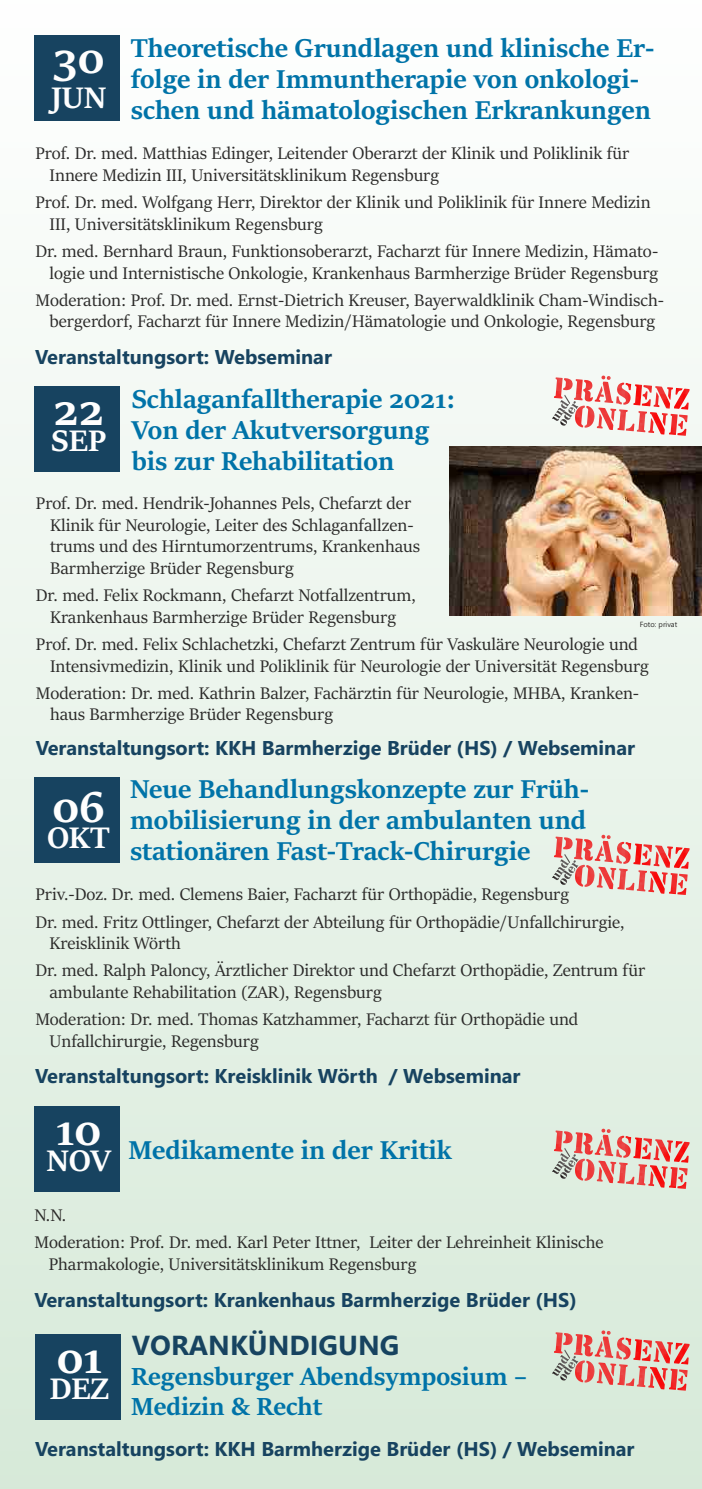
<style>
.page{position:relative;width:702px;height:1489px;background:#fff}
.page>*{position:absolute;margin:0;border:0;box-sizing:border-box;transform-origin:0 0}
.t1{font:700 48.25px "Sitka Display";color:#fefefe}
.t2{font:700 33px "Sitka Display";color:#fefefe}
.t3{font:700 28.75px/31.2px "Sitka Display";color:#0073a8}
.t4{font:700 27.5px/29.8px "Sitka Display";color:#0073a8}
.t5{font:700 27.5px "Leelawadee UI";color:#174360}
.t6{font:700 20px "Leelawadee UI";color:#174360}
.t7{font:18.75px/21.8px "Sitka Display";color:#2b2a29}
.t8{font:7.5px "Leelawadee UI";color:#2b2a29}
.s1{font-size:33px;color:#fefefe}
</style>
<div class="page">
<div style="left:0;top:0;width:702px;height:1488px;background:linear-gradient(to bottom,#fefefe,#d6e8d7)"></div>
<div style="left:35px;top:35px;width:85px;height:86px;background:#174360"></div>
<div style="left:35px;top:1106px;width:85px;height:85px;background:#174360"></div>
<div style="left:35px;top:387px;width:85px;height:85px;background:#174360"></div>
<img style="left:450px;top:446px;width:251px;height:169px">
<div style="left:35px;top:777px;width:85px;height:85px;background:#174360"></div>
<div style="left:35px;top:1334px;width:85px;height:85px;background:#174360"></div>
<img style="left:554px;top:375px;width:76px;height:30px">
<img style="left:552px;top:395px;width:18px;height:26px">
<img style="left:560px;top:401px;width:18px;height:25px">
<img style="left:574px;top:405px;width:90px;height:29px">
<img style="left:554px;top:834px;width:76px;height:30px">
<img style="left:552px;top:853px;width:18px;height:27px">
<img style="left:560px;top:860px;width:18px;height:24px">
<img style="left:574px;top:864px;width:90px;height:29px">
<img style="left:554px;top:1128px;width:76px;height:29px">
<img style="left:552px;top:1147px;width:18px;height:26px">
<img style="left:560px;top:1154px;width:18px;height:24px">
<img style="left:574px;top:1158px;width:90px;height:29px">
<img style="left:554px;top:1330px;width:76px;height:29px">
<img style="left:552px;top:1349px;width:18px;height:26px">
<img style="left:560px;top:1355px;width:18px;height:25px">
<img style="left:574px;top:1360px;width:90px;height:29px">
<h1 class="t1" style="left:53px;top:37px;width:53px">30</h1>
<h2 class="t2" style="left:51px;top:82px;width:57px">JUN</h2>
<h3 class="t3" style="left:131px;top:34px;width:525px">Theoretische Grundlagen und klinische Er&shy;folge in der Immuntherapie von onkologi&shy;schen und hämatologischen Erkrankungen</h3>
<p class="t7" style="left:50px;top:144px;width:581px;text-indent:-14px">Prof. Dr. med. Matthias Edinger, Leitender Oberarzt der Klinik und Poliklinik für<br>Innere Medizin III, Universitätsklinikum Regensburg</p>
<p class="t7" style="left:50px;top:192px;width:602px;text-indent:-14px">Prof. Dr. med. Wolfgang Herr, Direktor der Klinik und Poliklinik für Innere Medizin<br>III, Universitätsklinikum Regensburg</p>
<p class="t7" style="left:35px;top:241px;width:624px;text-align:right">Dr. med. Bernhard Braun, Funktionsoberarzt, Facharzt für Innere Medizin, Hämato&shy;logie und Internistische Onkologie, Krankenhaus Barmherzige Brüder Regensburg</p>
<p class="t7" style="left:35px;top:290px;width:630px;text-align:center">Moderation: Prof. Dr. med. Ernst-Dietrich Kreuser, Bayerwaldklinik Cham-Windisch&shy;bergerdorf, Facharzt für Innere Medizin/Hämatologie und Onkologie, Regensburg</p>
<p class="t6" style="left:35px;top:349px;width:298px">Veranstaltungsort: Webseminar</p>
<h3 class="t3" style="left:132px;top:385px;width:325px">Schlaganfalltherapie 2021:<br>Von der Akutversorgung bis zur Rehabilitation</h3>
<p class="t7" style="left:50px;top:493px;width:371px;text-indent:-14px">Prof. Dr. med. Hendrik-Johannes Pels, Chefarzt der Klinik für Neurologie, Leiter des Schlaganfallzen&shy;trums und des Hirntumorzentrums, Krankenhaus Barmherzige Brüder Regensburg</p>
<p class="t7" style="left:36px;top:585px;width:381px;text-align:center">Dr. med. Felix Rockmann, Chefarzt Notfallzentrum,<br>Krankenhaus Barmherzige Brüder Regensburg</p>
<p class="t7" style="left:50px;top:634px;width:600px;text-indent:-14px">Prof. Dr. med. Felix Schlachetzki, Chefarzt Zentrum für Vaskuläre Neurologie und<br>Intensivmedizin, Klinik und Poliklinik für Neurologie der Universität Regensburg</p>
<p class="t7" style="left:50px;top:683px;width:590px;text-indent:-14px">Moderation: Dr. med. Kathrin Balzer, Fachärztin für Neurologie, MHBA, Kranken&shy;haus Barmherzige Brüder Regensburg</p>
<p class="t6" style="left:36px;top:740px;width:601px">Veranstaltungsort: KKH Barmherzige Brüder (HS) / Webseminar</p>
<h1 class="t1" style="left:54px;top:388px;width:52px">22</h1>
<h2 class="t2" style="left:51px;top:426px;width:57px">SEP</h2>
<p class="t8" style="left:640px;top:621px;width:39px">Foto: privat</p>
<h3 class="t3" style="left:130px;top:775px;width:460px;text-align:justify">Neue Behandlungskonzepte zur Früh&shy;mobilisierung in der ambulanten und stationären Fast-Track-Chirurgie</h3>
<p class="t7" style="left:35px;top:884px;width:535px">Priv.-Doz. Dr. med. Clemens Baier, Facharzt für Orthopädie, Regensburg</p>
<h1 class="t1" style="left:52px;top:785px;width:54px">06</h1>
<h2 class="t2" style="left:47px;top:823px;width:64px">OKT</h2>
<p class="t7" style="left:50px;top:911px;width:576px;text-indent:-14px">Dr. med. Fritz Ottlinger, Chefarzt der Abteilung für Orthopädie/Unfallchirurgie,<br>Kreisklinik Wörth</p>
<p class="t7" style="left:50px;top:960px;width:597px;text-indent:-14px">Dr. med. Ralph Paloncy, Ärztlicher Direktor und Chefarzt Orthopädie, Zentrum für ambulante Rehabilitation (ZAR), Regensburg</p>
<p class="t7" style="left:50px;top:1009px;width:530px;text-indent:-14px">Moderation: Dr. med. Thomas Katzhammer, Facharzt für Orthopädie und<br>Unfallchirurgie, Regensburg</p>
<p class="t6" style="left:35px;top:1068px;width:487px">Veranstaltungsort: Kreisklinik Wörth / Webseminar</p>
<h1 class="t1" style="left:56px;top:1108px;width:47px">10</h1>
<h3 class="t3" style="left:47px;top:1135px;width:406px"><span class="s1">NOV</span> Medikamente in der Kritik</h3>
<p class="t7" style="left:35px;top:1202px;width:570px;line-height:27px">N.N.<br>Moderation: Prof. Dr. med. Karl Peter Ittner, Leiter der Lehreinheit Klinische</p>
<p class="t7" style="left:49px;top:1254px;width:369px">Pharmakologie, Universitätsklinikum Regensburg</p>
<p class="t6" style="left:34px;top:1292px;width:544px">Veranstaltungsort: Krankenhaus Barmherzige Brüder (HS)</p>
<h1 class="t1" style="left:57px;top:1336px;width:47px">01</h1>
<h2 class="t2" style="left:50px;top:1373px;width:60px">DEZ</h2>
<h3 class="t5" style="left:132px;top:1334px;width:269px">VORANKÜNDIGUNG</h3>
<h3 class="t4" style="left:131px;top:1363px;width:397px">Regensburger Abendsymposium –<br>Medizin &amp; Recht</h3>
<p class="t6" style="left:35px;top:1440px;width:601px">Veranstaltungsort: KKH Barmherzige Brüder (HS) / Webseminar</p>
</div>
